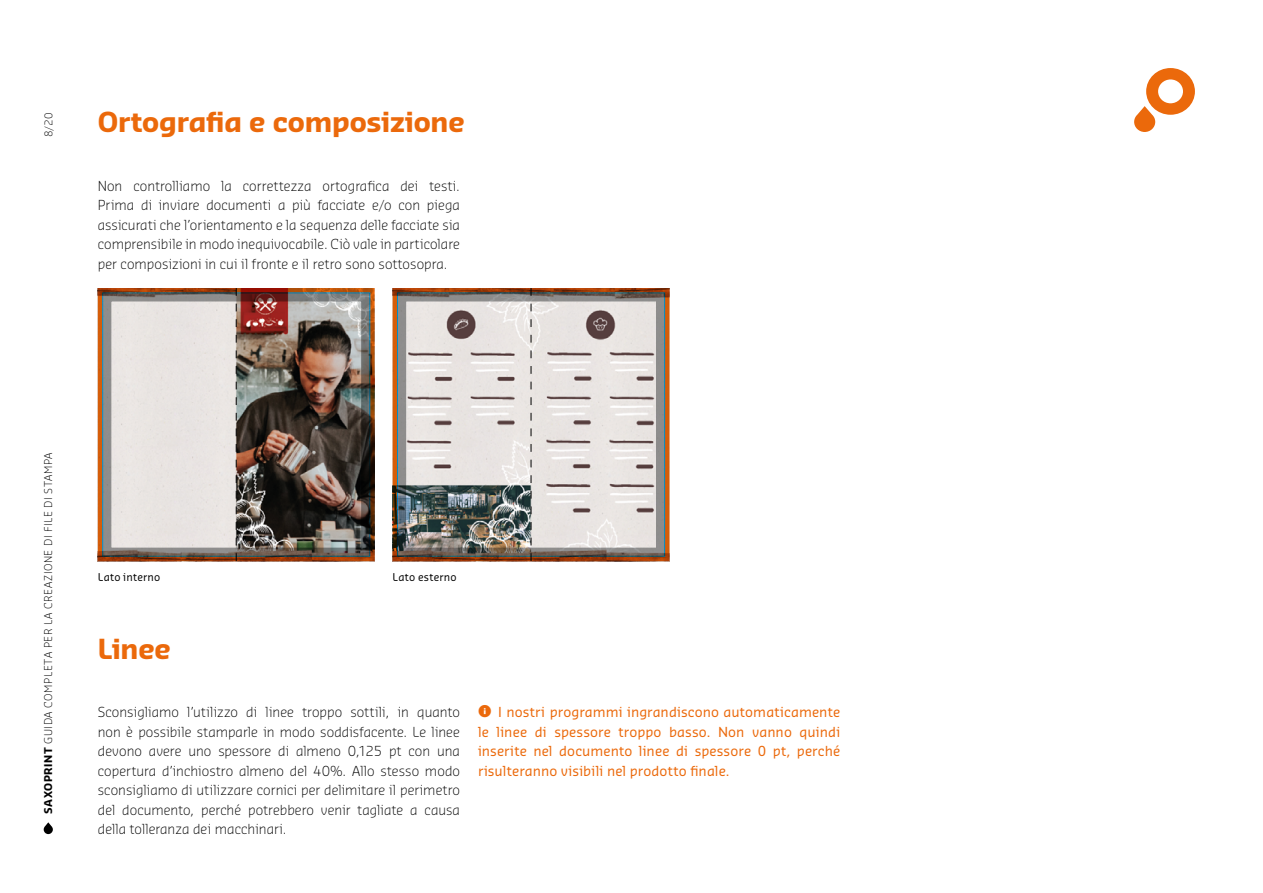
<style>
.page{position:relative;width:1263px;height:893px;background:#fff}
.page>*{position:absolute;margin:0;border:0;box-sizing:border-box;transform-origin:0 0}
.t1{font:700 27px "Sansa Pro";letter-spacing:-.005em;color:#eb690b}
.t2{font:300 13.5px/19.5px "Sansa Pro";letter-spacing:.005em;color:#000;text-align:justify}
.t3{font:13.5px/19.5px "Sansa Pro";letter-spacing:.01em;color:#eb690b;text-align:justify}
.t4{font:300 10.5px "Sansa Pro";letter-spacing:.055em;color:#000}
.t5{font:10.5px "Sansa Pro";letter-spacing:.02em;color:#000}
.s1{font-weight:700}
</style>
<div class="page">
<svg style="left:44px;top:822px;width:9px;height:12px"></svg>
<svg style="left:1134px;top:68px;width:61px;height:64px"></svg>
<img style="left:98px;top:288px;width:277px;height:273px">
<img style="left:393px;top:288px;width:276px;height:273px">
<p class="t4" style="left:41px;top:137px;width:26px;rotate:-90deg">8/20</p>
<h1 class="t1" style="left:98px;top:103px;width:369px">Ortografia e composizione</h1>
<p class="t2" style="left:98px;top:176px;width:364px">Non controlliamo la correttezza ortografica dei testi.<br>Prima di inviare documenti a più facciate e/o con piega assicurati che l’orientamento e la sequenza delle facciate sia comprensibile in modo inequivocabile. Ciò vale in particolare per composizioni in cui il fronte e il retro sono sottosopra.</p>
<p class="t4" style="left:41px;top:814px;width:363px;rotate:-90deg"><span class="s1">SAXOPRINT</span> GUIDA COMPLETA PER LA CREAZIONE DI FILE DI STAMPA</p>
<p class="t5" style="left:98px;top:569px;width:64px">Lato interno</p>
<p class="t5" style="left:393px;top:569px;width:66px">Lato esterno</p>
<h1 class="t1" style="left:98px;top:630px;width:75px">Linee</h1>
<p class="t2" style="left:98px;top:702px;width:364px">Sconsigliamo l’utilizzo di linee troppo sottili, in quanto non è possibile stamparle in modo soddisfacente. Le linee devono avere uno spessore di almeno 0,125 pt con una copertura d’inchiostro almeno del 40%. Allo stesso modo sconsigliamo di utilizzare cornici per delimitare il perimetro del documento, perché potrebbero venir tagliate a causa della tolleranza dei macchinari.</p>
<p class="t3" style="left:478px;top:702px;width:364px;text-indent:20px">I nostri programmi ingrandiscono automaticamente le linee di spessore troppo basso. Non vanno quindi inserite nel documento linee di spessore 0 pt, perché risulteranno visibili nel prodotto finale.</p>
</div>
